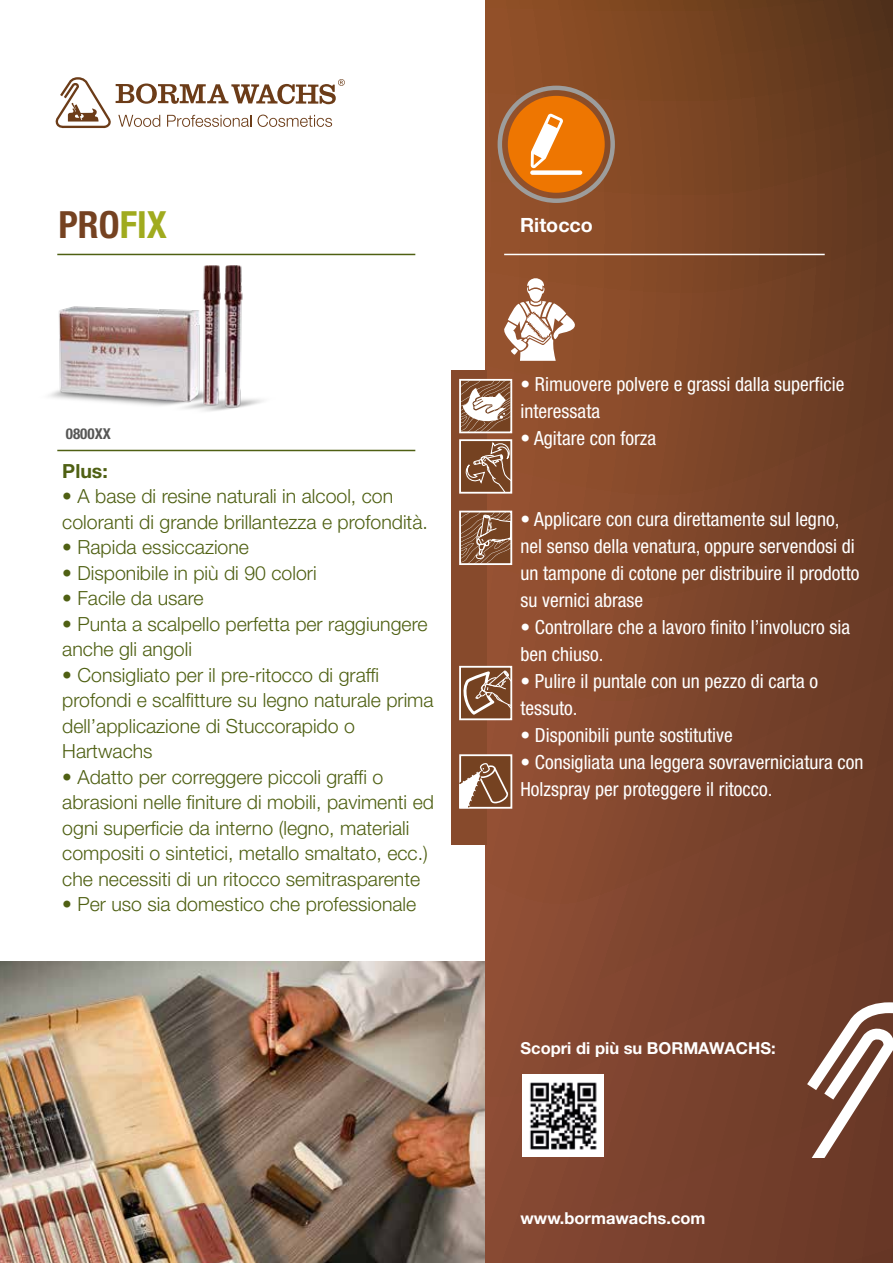
<style>
.page{position:relative;width:893px;height:1263px;background:#fff}
.page>*{position:absolute;margin:0;border:0;box-sizing:border-box;transform-origin:0 0}
.t1{font:700 condensed 37.5px "Helvetica Neue";color:#754221}
.t2{font:700 19.65px "Helvetica Neue";color:#fff}
.t3{font:300 19.5px/25.5px "Helvetica Neue";color:#4f6013}
.t4{font:condensed 19.5px/27px "Helvetica Neue";color:#fff}
.t5{font:700 19.5px "Helvetica Neue";color:#4f6013}
.t6{font:700 16.5px "Helvetica Neue";color:#fff}
.t7{font:700 condensed 15px "Helvetica Neue";color:#575756}
.s1{color:#a0ab1e}
</style>
<div class="page">
<img style="left:0;top:961px;width:485px;height:302px">
<div style="left:485px;top:0;width:408px;height:1263px;background:linear-gradient(to right,#965233,#633822)"></div>
<div style="left:451px;top:371px;width:36px;height:474px;background:#874a2c"></div>
<svg style="left:55px;top:77px;width:290px;height:51px"></svg>
<svg style="left:781px;top:1002px;width:112px;height:155px"></svg>
<svg style="left:502px;top:277px;width:77px;height:84px"></svg>
<hr style="left:57px;top:254px;width:358px;height:1px;background:#4f6013">
<hr style="left:57px;top:450px;width:358px;height:1px;background:#4f6013">
<hr style="left:504px;top:254px;width:321px;height:1px;background:#fff">
<img style="left:522px;top:1074px;width:82px;height:82px">
<svg style="left:459px;top:379px;width:53px;height:54px"></svg>
<svg style="left:459px;top:439px;width:53px;height:55px;background:#967057"></svg>
<div style="left:508px;top:96px;width:97px;height:97px;background:#ee7601;border-radius:50%"></div>
<div style="left:498px;top:86px;width:117px;height:117px;border:4px solid #9d9d9c;border-radius:50%"></div>
<div style="left:530px;top:170px;width:52px;height:5px;background:#fff;border-radius:2px"></div>
<svg style="left:531px;top:114px;width:32px;height:54px"></svg>
<svg style="left:459px;top:511px;width:53px;height:54px;background:#98725a"></svg>
<svg style="left:459px;top:666px;width:53px;height:54px;background:#9d7961"></svg>
<img style="left:49px;top:266px;width:215px;height:146px">
<svg style="left:459px;top:754px;width:53px;height:55px;background:#a27f69"></svg>
<h1 class="t1" style="left:59px;top:202px;width:110px">PRO<span class="s1">FIX</span></h1>
<p class="t7" style="left:66px;top:425px;width:46px">0800XX</p>
<p class="t5" style="left:62px;top:459px;width:47px">Plus:</p>
<p class="t3" style="left:62px;top:483px;width:367px">• A base di resine naturali in alcool, con coloranti di grande brillantezza e profondità.</p>
<p class="t3" style="left:62px;top:534px;width:188px">• Rapida essiccazione</p>
<p class="t3" style="left:62px;top:560px;width:256px">• Disponibile in più di 90 colori</p>
<p class="t3" style="left:62px;top:585px;width:143px">• Facile da usare</p>
<p class="t3" style="left:62px;top:611px;width:367px">• Punta a scalpello perfetta per raggiungere anche gli angoli</p>
<p class="t3" style="left:62px;top:662px;width:373px">• Consigliato per il pre-ritocco di graffi profondi e scalfitture su legno naturale prima dell’applicazione di Stuccorapido o Hartwachs</p>
<p class="t3" style="left:62px;top:764px;width:373px">• Adatto per correggere piccoli graffi o abrasioni nelle finiture di mobili, pavimenti ed ogni superficie da interno (legno, materiali compositi o sintetici, metallo smaltato, ecc.) che necessiti di un ritocco semitrasparente</p>
<p class="t3" style="left:62px;top:891px;width:355px">• Per uso sia domestico che professionale</p>
<p class="t2" style="left:520px;top:212px;width:74px">Ritocco</p>
<p class="t4" style="left:520px;top:371px;width:326px">• Rimuovere polvere e grassi dalla superficie interessata</p>
<p class="t4" style="left:520px;top:425px;width:137px">• Agitare con forza</p>
<p class="t4" style="left:520px;top:506px;width:340px">• Applicare con cura direttamente sul legno, nel senso della venatura, oppure servendosi di un tampone di cotone per distribuire il prodotto su vernici abrase</p>
<p class="t4" style="left:520px;top:614px;width:331px">• Controllare che a lavoro finito l’involucro sia ben chiuso.</p>
<p class="t4" style="left:520px;top:668px;width:299px">• Pulire il puntale con un pezzo di carta o tessuto.</p>
<p class="t4" style="left:520px;top:722px;width:214px">• Disponibili punte sostitutive</p>
<p class="t4" style="left:520px;top:749px;width:345px">• Consigliata una leggera sovraverniciatura con<br>Holzspray per proteggere il ritocco.</p>
<p class="t6" style="left:520px;top:1038px;width:257px">Scopri di più su BORMAWACHS:</p>
<p class="t6" style="left:520px;top:1207px;width:187px">www.bormawachs.com</p>
</div>
